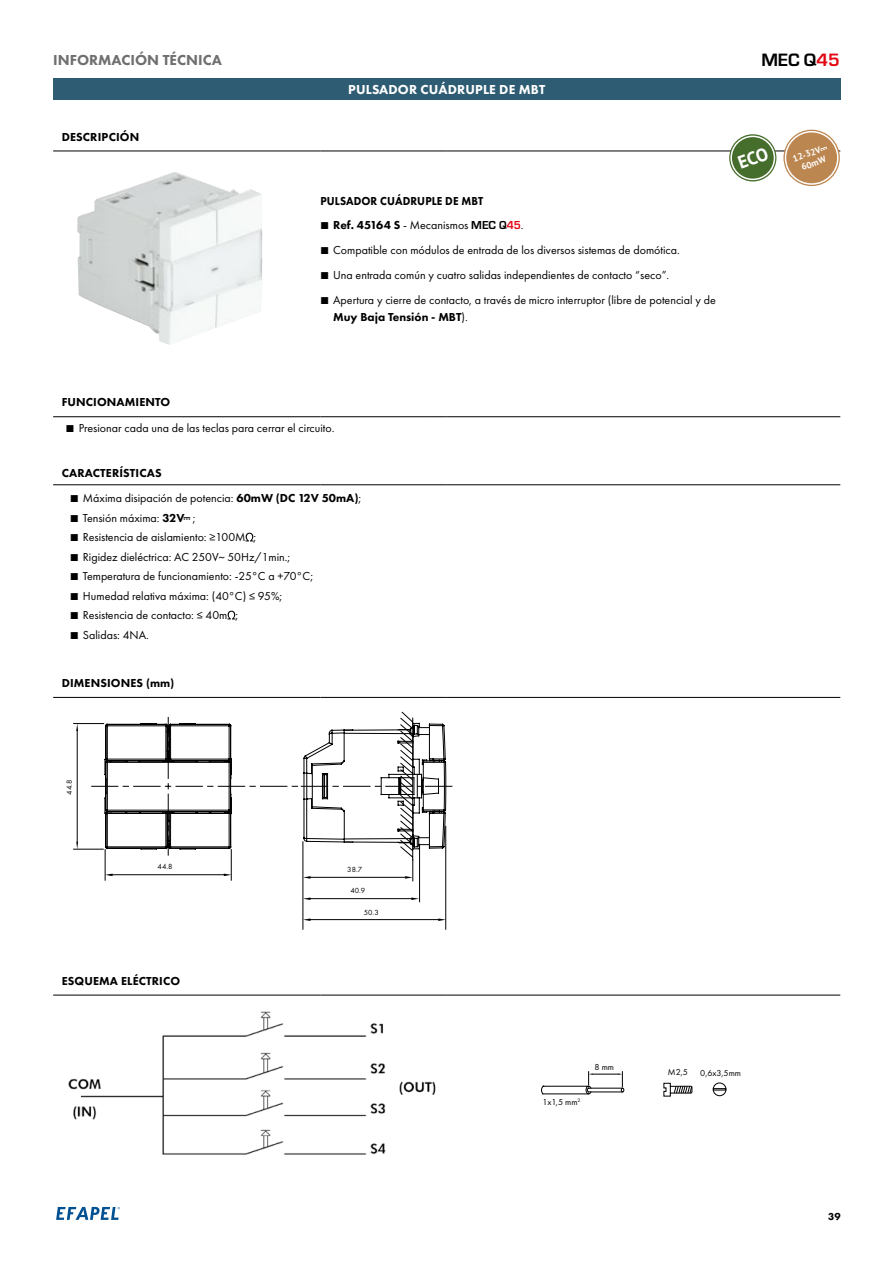
<style>
.page{position:relative;width:893px;height:1263px;background:#fff}
.page>*{position:absolute;margin:0;border:0;box-sizing:border-box;transform-origin:0 0}
.t1{font:700 18.6px "Eurostile";color:#000}
.t2{font:800 15px "Futura PT";color:#706f6f}
.t3{font:800 13.5px "Futura PT";letter-spacing:.01em;color:#fff}
.t4{font:12px/19.5px "Futura PT";color:#000}
.t5{font:800 12px/26px "Futura PT";letter-spacing:.01em;color:#000}
.t6{font:800 12px/23.5px "Futura PT";letter-spacing:.01em;color:#000;scale:.93 1}
.t7{font:800 10.5px "Futura PT";color:#000}
.t8{font:9px "Futura PT";color:#000}
.t9{font:700 9px/10.8px "PT Sans";color:#fff;text-align:center}
.t10{font:7.65px "Futura PT";color:#000}
.s1{font-weight:400}
.s2{font-family:"Eurostile";font-weight:700}
.s3{font-family:"Eurostile";font-weight:700;color:#e30613}
.s4{font-weight:800}
.s5{color:#e30613}
</style>
<div class="page">
<svg style="left:56px;top:1207px;width:64px;height:13px"></svg>
<div style="left:53px;top:79px;width:787px;height:21px;background:#2e5c73"></div>
<hr style="left:53px;top:151px;width:267px;height:1px;background:#000">
<hr style="left:320px;top:151px;width:105px;height:1px;background:#000">
<svg style="left:425px;top:151px;width:22px;height:1px"></svg>
<hr style="left:447px;top:151px;width:393px;height:1px;background:#000">
<hr style="left:53px;top:416px;width:267px;height:1px;background:#000">
<hr style="left:320px;top:416px;width:105px;height:1px;background:#000">
<svg style="left:425px;top:416px;width:22px;height:1px"></svg>
<hr style="left:447px;top:416px;width:393px;height:1px;background:#000">
<hr style="left:53px;top:484px;width:267px;height:1px;background:#000">
<hr style="left:320px;top:484px;width:105px;height:1px;background:#000">
<svg style="left:425px;top:484px;width:22px;height:1px"></svg>
<hr style="left:447px;top:484px;width:393px;height:1px;background:#000">
<hr style="left:53px;top:697px;width:267px;height:1px;background:#000">
<hr style="left:320px;top:697px;width:105px;height:1px;background:#000">
<svg style="left:425px;top:697px;width:22px;height:1px"></svg>
<hr style="left:447px;top:697px;width:393px;height:1px;background:#000">
<hr style="left:53px;top:995px;width:267px;height:1px;background:#000">
<hr style="left:320px;top:995px;width:105px;height:1px;background:#000">
<svg style="left:425px;top:995px;width:22px;height:1px"></svg>
<hr style="left:447px;top:995px;width:393px;height:1px;background:#000">
<img style="left:77px;top:172px;width:186px;height:173px">
<svg style="left:246px;top:533px;width:7px;height:8px"></svg>
<svg style="left:227px;top:611px;width:8px;height:8px"></svg>
<hr style="left:73px;top:849px;width:31px;height:1px;background:#000">
<hr style="left:73px;top:723px;width:31px;height:1px;background:#000">
<hr style="left:77px;top:730px;width:1px;height:112px;background:#000">
<svg style="left:76px;top:842px;width:2px;height:7px"></svg>
<svg style="left:76px;top:723px;width:2px;height:8px"></svg>
<hr style="left:445px;top:826px;width:1px;height:104px;background:#000">
<hr style="left:303px;top:841px;width:1px;height:89px;background:#000">
<hr style="left:309px;top:919px;width:131px;height:1px;background:#000">
<svg style="left:438px;top:918px;width:8px;height:3px"></svg>
<svg style="left:303px;top:918px;width:8px;height:3px"></svg>
<svg style="left:92px;top:712px;width:360px;height:169px"></svg>
<hr style="left:419px;top:844px;width:1px;height:58px;background:#000">
<hr style="left:309px;top:898px;width:104px;height:1px;background:#000">
<svg style="left:411px;top:897px;width:8px;height:3px"></svg>
<svg style="left:303px;top:897px;width:8px;height:3px"></svg>
<img style="left:68px;top:1011px;width:368px;height:144px">
<svg style="left:541px;top:1072px;width:83px;height:23px"></svg>
<div style="left:713px;top:1082px;width:13px;height:14px;border:1px solid #000;border-radius:50%"></div>
<svg style="left:713px;top:1088px;width:13px;height:2px"></svg>
<svg style="left:663px;top:1082px;width:30px;height:15px"></svg>
<svg style="left:729px;top:134px;width:47px;height:47px"></svg>
<div style="left:730px;top:136px;width:45px;height:44px;border:2px solid #fff;border-radius:50%"></div>
<div style="left:783px;top:130px;width:57px;height:56px;background:#bc8650;border-radius:50%"></div>
<div style="left:785px;top:131px;width:53px;height:54px;border:2px solid #fff;border-radius:50%"></div>
<svg style="left:820px;top:146px;width:7px;height:5px"></svg>
<svg style="left:183px;top:517px;width:7px;height:3px"></svg>
<svg style="left:737px;top:147px;width:32px;height:22px"></svg>
<p class="t2" style="left:53px;top:50px;width:170px">INFORMACIÓN TÉCNICA</p>
<p class="t5" style="left:62px;top:123px;width:79px">DESCRIPCIÓN</p>
<p class="t3" style="left:348px;top:81px;width:198px">PULSADOR CUÁDRUPLE DE MBT</p>
<p class="t6" style="left:333px;top:190px;width:206px;text-indent:-13px">PULSADOR CUÁDRUPLE DE MBT<br>Ref. 45164 S <span class="s1">- Mecanismos</span> <span class="s2">MEC Q</span><span class="s3">45</span><span class="s1">.</span></p>
<p class="t4" style="left:333px;top:237px;width:384px;line-height:25px">Compatible con módulos de entrada de los diversos sistemas de domótica.<br>Una entrada común y cuatro salidas independientes de contacto “seco”.<br>Apertura y cierre de contacto, a través de micro interruptor (libre de potencial y de</p>
<p class="t5" style="left:333px;top:303px;width:136px">Muy Baja Tensión - MBT<span class="s1">).</span></p>
<p class="t5" style="left:62px;top:389px;width:110px">FUNCIONAMIENTO</p>
<p class="t4" style="left:79px;top:418px;width:257px">Presionar cada una de las teclas para cerrar el circuito.</p>
<p class="t5" style="left:83px;top:459px;width:280px;text-indent:-21px">CARACTERÍSTICAS<br><span class="s1">Máxima disipación de potencia:</span> 60mW (DC 12V 50mA)<span class="s1">;</span></p>
<p class="t4" style="left:83px;top:508px;width:232px">Tensión máxima: <span class="s4">32V</span> ;<br>Resistencia de aislamiento: ≥100M ;<br>Rigidez dieléctrica: AC 250V~ 50Hz/1min.; Temperatura de funcionamiento: -25°C a +70°C; Humedad relativa máxima: (40°C) ≤ 95%; Resistencia de contacto: ≤ 40m ;<br>Salidas: 4NA.</p>
<p class="t5" style="left:62px;top:670px;width:114px">DIMENSIONES (mm)</p>
<h1 class="t1" style="left:761px;top:46px;width:80px">MEC Q<span class="s5">45</span></h1>
<p class="t9" style="left:791px;top:154px;width:32px;rotate:-20deg">12-32V<br>60mW</p>
<p class="t10" style="left:65px;top:795px;width:16px;rotate:-90deg">44.8</p>
<p class="t10" style="left:158px;top:862px;width:16px">44.8</p>
<p class="t5" style="left:62px;top:967px;width:120px">ESQUEMA ELÉCTRICO</p>
<p class="t10" style="left:347px;top:865px;width:16px">38.7</p>
<p class="t10" style="left:351px;top:886px;width:16px">40.9</p>
<p class="t10" style="left:364px;top:908px;width:16px">50.3</p>
<p class="t8" style="left:542px;top:1096px;width:40px">1x1,5 mm<sup>2</sup></p>
<p class="t8" style="left:594px;top:1061px;width:21px">8 mm</p>
<p class="t8" style="left:668px;top:1067px;width:22px">M2,5</p>
<p class="t8" style="left:700px;top:1067px;width:42px">0,6x3,5mm</p>
<p class="t7" style="left:828px;top:1210px;width:14px">39</p>
</div>
